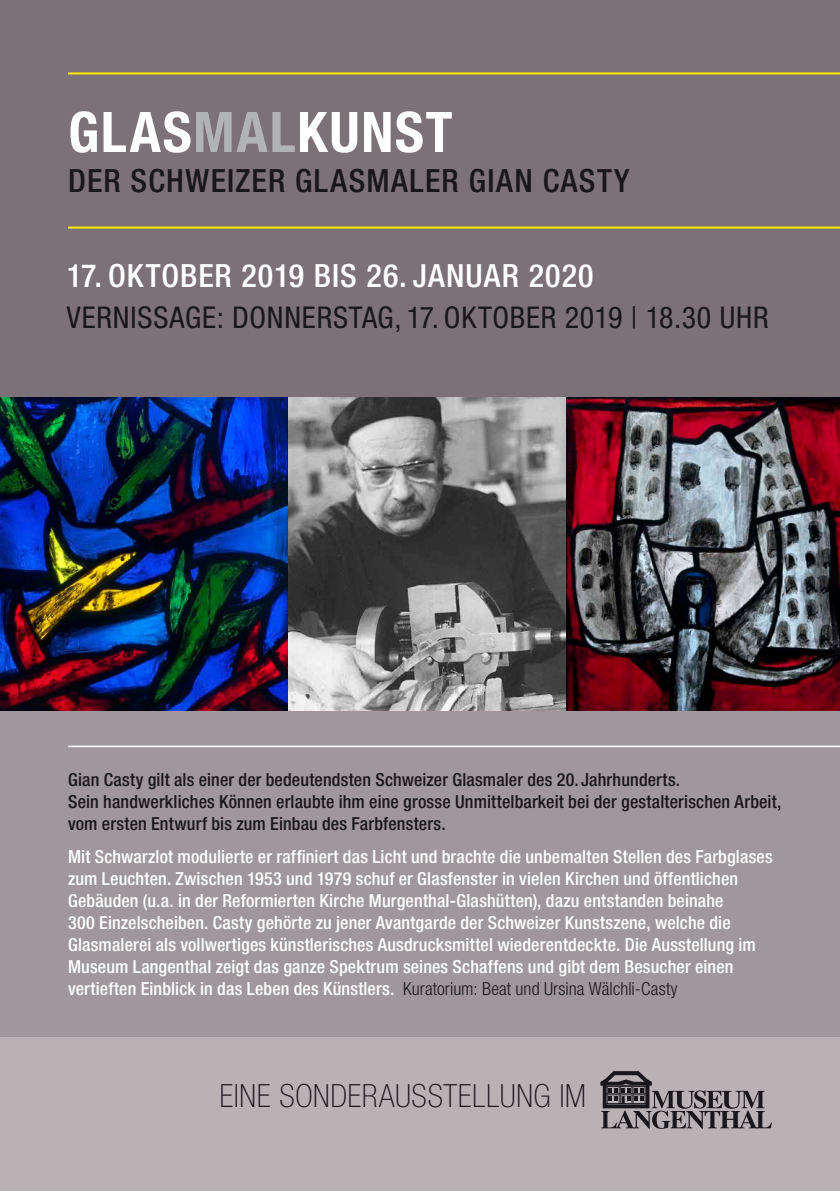
<style>
.page{position:relative;width:840px;height:1191px;background:#fff}
.page>*{position:absolute;margin:0;border:0;box-sizing:border-box;transform-origin:0 0}
.t1{font:700 condensed 56px "Helvetica Neue LT Pro";letter-spacing:.03em;color:#fff}
.t2{font:500 condensed 32px "Helvetica Neue LT Pro";letter-spacing:.045em;color:#1a171c}
.t3{font:500 condensed 32px "Helvetica Neue LT Pro";letter-spacing:.03em;color:#fff}
.t4{font:100 condensed 32px "Helvetica Neue LT Pro";letter-spacing:.02em;color:#1a171c}
.t5{font:condensed 30px "Helvetica Neue LT Pro";letter-spacing:.025em;color:#1a171c}
.t6{font:500 condensed 18px/22px "Helvetica Neue LT Pro";letter-spacing:.01em;color:#fff}
.t7{font:500 condensed 18px/22px "Helvetica Neue LT Pro";letter-spacing:.01em;color:#1a171c}
.s1{color:#b1b3b4}
.s2{font-weight:300;color:#1a171c}
</style>
<div class="page">
<div style="left:0;top:0;width:839px;height:397px;background:#7c7177"></div>
<div style="left:0;top:710px;width:839px;height:459px;background:#9f979b"></div>
<div style="left:0;top:1037px;width:839px;height:154px;background:#b9b2b5"></div>
<img style="left:0;top:397px;width:839px;height:313px">
<hr style="left:68px;top:745px;width:771px;height:2px;background:#fff">
<hr style="left:68px;top:72px;width:771px;height:2px;background:#ffed00">
<hr style="left:68px;top:226px;width:771px;height:2px;background:#ffed00">
<svg style="left:600px;top:1071px;width:171px;height:57px"></svg>
<h1 class="t1" style="left:68px;top:98px;width:385px">GLAS<span class="s1">MAL</span>KUNST</h1>
<h2 class="t2" style="left:68px;top:162px;width:562px">DER SCHWEIZER GLASMALER GIAN CASTY</h2>
<h2 class="t3" style="left:67px;top:257px;width:528px">17. OKTOBER 2019 BIS 26. JANUAR 2020</h2>
<h3 class="t5" style="left:67px;top:299px;width:703px">VERNISSAGE: DONNERSTAG, 17. OKTOBER 2019 | 18.30 UHR</h3>
<p class="t7" style="left:68px;top:768px;width:714px">Gian Casty gilt als einer der bedeutendsten Schweizer Glasmaler des 20. Jahrhunderts.<br>Sein handwerkliches Können erlaubte ihm eine grosse Unmittelbarkeit bei der gestalterischen Arbeit, vom ersten Entwurf bis zum Einbau des Farbfensters.</p>
<p class="t6" style="left:68px;top:845px;width:705px">Mit Schwarzlot modulierte er raffiniert das Licht und brachte die unbemalten Stellen des Farbglases zum Leuchten. Zwischen 1953 und 1979 schuf er Glasfenster in vielen Kirchen und öffentlichen Gebäuden (u.a. in der Reformierten Kirche Murgenthal-Glashütten), dazu entstanden beinahe<br>300 Einzelscheiben. Casty gehörte zu jener Avantgarde der Schweizer Kunstszene, welche die Glasmalerei als vollwertiges künstlerisches Ausdrucksmittel wiederentdeckte. Die Ausstellung im Museum Langenthal zeigt das ganze Spektrum seines Schaffens und gibt dem Besucher einen vertieften Einblick in das Leben des Künstlers. <span class="s2">Kuratorium: Beat und Ursina Wälchli-Casty</span></p>
<h2 class="t4" style="left:219px;top:1078px;width:368px">EINE SONDERAUSSTELLUNG IM</h2>
</div>
